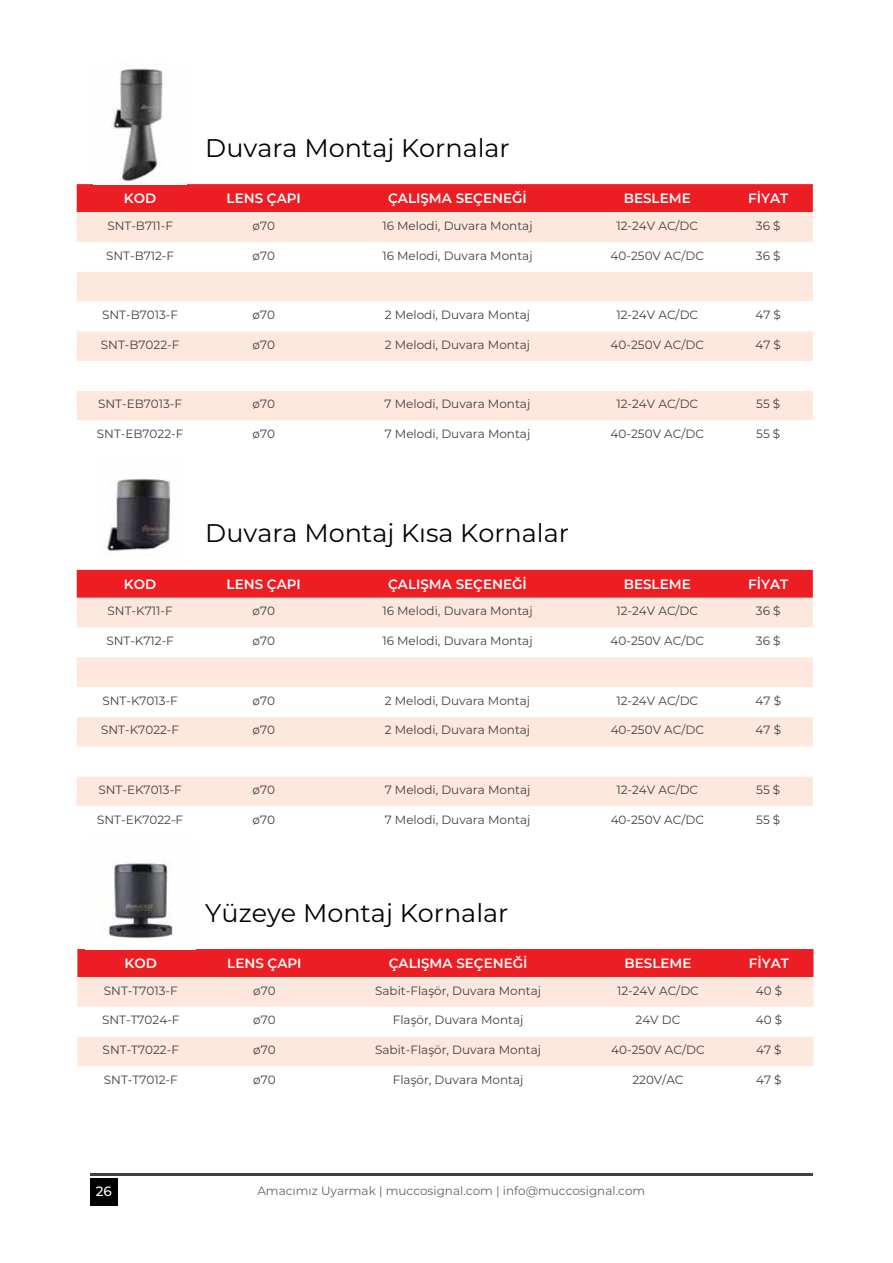
<style>
.page{position:relative;width:893px;height:1263px;background:#fff}
.page>*{position:absolute;margin:0;border:0;box-sizing:border-box;transform-origin:0 0}
.t1{font:25.5px "Montserrat";color:#000}
.t2{font:600 13.5px "Montserrat";color:#fff}
.t3{font:500 13.5px "Montserrat";color:#fff}
.t4{font:12px "Montserrat";color:#414042}
.t5{font:12px "Montserrat";color:#636466}
</style>
<div class="page">
<div style="left:77px;top:184px;width:736px;height:28px;background:#ed1d24"></div>
<div style="left:77px;top:212px;width:736px;height:30px;background:#fee7dc"></div>
<svg style="left:77px;top:272px;width:736px;height:148px;fill:#fee7dc"></svg>
<div style="left:77px;top:570px;width:736px;height:28px;background:#ed1d24"></div>
<div style="left:77px;top:598px;width:736px;height:29px;background:#fee7dc"></div>
<svg style="left:77px;top:627px;width:736px;height:179px"></svg>
<div style="left:77px;top:949px;width:736px;height:28px;background:#ed1d24"></div>
<div style="left:77px;top:977px;width:736px;height:30px;background:#fee7dc"></div>
<div style="left:77px;top:1037px;width:736px;height:29px;background:#fee7dc"></div>
<hr style="left:90px;top:1174px;width:723px;height:2px;background:#414042">
<div style="left:90px;top:1178px;width:27px;height:27px;background:#000"></div>
<img style="left:110px;top:68px;width:53px;height:116px">
<img style="left:102px;top:479px;width:69px;height:78px">
<img style="left:108px;top:860px;width:65px;height:78px">
<h1 class="t1" style="left:205px;top:130px;width:306px">Duvara Montaj Kornalar</h1>
<p class="t2" style="left:124px;top:189px;width:34px">KOD</p>
<p class="t2" style="left:227px;top:189px;width:76px">LENS ÇAPI</p>
<p class="t2" style="left:388px;top:189px;width:140px">ÇALIŞMA SEÇENEĞİ</p>
<p class="t2" style="left:624px;top:189px;width:68px">BESLEME</p>
<p class="t2" style="left:748px;top:189px;width:42px">FİYAT</p>
<p class="t4" style="left:107px;top:217px;width:67px">SNT-B711-F</p>
<p class="t4" style="left:253px;top:217px;width:24px">ø70</p>
<p class="t4" style="left:382px;top:217px;width:152px">16 Melodi, Duvara Montaj</p>
<p class="t4" style="left:616px;top:217px;width:83px">12-24V AC/DC</p>
<p class="t4" style="left:756px;top:217px;width:26px">36 $</p>
<p class="t4" style="left:106px;top:247px;width:70px">SNT-B712-F</p>
<p class="t4" style="left:253px;top:247px;width:24px">ø70</p>
<p class="t4" style="left:382px;top:247px;width:152px">16 Melodi, Duvara Montaj</p>
<p class="t4" style="left:611px;top:247px;width:95px">40-250V AC/DC</p>
<p class="t4" style="left:756px;top:247px;width:26px">36 $</p>
<p class="t4" style="left:102px;top:307px;width:77px">SNT-B7013-F</p>
<p class="t4" style="left:253px;top:307px;width:24px">ø70</p>
<p class="t4" style="left:385px;top:307px;width:147px">2 Melodi, Duvara Montaj</p>
<p class="t4" style="left:616px;top:307px;width:83px">12-24V AC/DC</p>
<p class="t4" style="left:755px;top:307px;width:27px">47 $</p>
<p class="t4" style="left:101px;top:336px;width:80px">SNT-B7022-F</p>
<p class="t4" style="left:253px;top:336px;width:24px">ø70</p>
<p class="t4" style="left:385px;top:336px;width:147px">2 Melodi, Duvara Montaj</p>
<p class="t4" style="left:611px;top:336px;width:95px">40-250V AC/DC</p>
<p class="t4" style="left:755px;top:336px;width:27px">47 $</p>
<p class="t4" style="left:98px;top:396px;width:85px">SNT-EB7013-F</p>
<p class="t4" style="left:253px;top:396px;width:24px">ø70</p>
<p class="t4" style="left:385px;top:396px;width:147px">7 Melodi, Duvara Montaj</p>
<p class="t4" style="left:616px;top:396px;width:83px">12-24V AC/DC</p>
<p class="t4" style="left:756px;top:396px;width:26px">55 $</p>
<p class="t4" style="left:97px;top:426px;width:88px">SNT-EB7022-F</p>
<p class="t4" style="left:253px;top:426px;width:24px">ø70</p>
<p class="t4" style="left:385px;top:426px;width:147px">7 Melodi, Duvara Montaj</p>
<p class="t4" style="left:611px;top:426px;width:95px">40-250V AC/DC</p>
<p class="t4" style="left:756px;top:426px;width:26px">55 $</p>
<h1 class="t1" style="left:205px;top:516px;width:365px">Duvara Montaj Kısa Kornalar</h1>
<p class="t2" style="left:124px;top:574px;width:34px">KOD</p>
<p class="t2" style="left:227px;top:574px;width:76px">LENS ÇAPI</p>
<p class="t2" style="left:388px;top:574px;width:140px">ÇALIŞMA SEÇENEĞİ</p>
<p class="t2" style="left:624px;top:574px;width:68px">BESLEME</p>
<p class="t2" style="left:748px;top:574px;width:42px">FİYAT</p>
<p class="t4" style="left:108px;top:603px;width:67px">SNT-K711-F</p>
<p class="t4" style="left:253px;top:603px;width:24px">ø70</p>
<p class="t4" style="left:382px;top:603px;width:152px">16 Melodi, Duvara Montaj</p>
<p class="t4" style="left:616px;top:603px;width:83px">12-24V AC/DC</p>
<p class="t4" style="left:756px;top:603px;width:26px">36 $</p>
<p class="t4" style="left:106px;top:633px;width:69px">SNT-K712-F</p>
<p class="t4" style="left:253px;top:633px;width:24px">ø70</p>
<p class="t4" style="left:382px;top:633px;width:152px">16 Melodi, Duvara Montaj</p>
<p class="t4" style="left:611px;top:633px;width:95px">40-250V AC/DC</p>
<p class="t4" style="left:756px;top:633px;width:26px">36 $</p>
<p class="t4" style="left:102px;top:692px;width:77px">SNT-K7013-F</p>
<p class="t4" style="left:253px;top:692px;width:24px">ø70</p>
<p class="t4" style="left:385px;top:692px;width:147px">2 Melodi, Duvara Montaj</p>
<p class="t4" style="left:616px;top:692px;width:83px">12-24V AC/DC</p>
<p class="t4" style="left:755px;top:692px;width:27px">47 $</p>
<p class="t4" style="left:101px;top:722px;width:79px">SNT-K7022-F</p>
<p class="t4" style="left:253px;top:722px;width:24px">ø70</p>
<p class="t4" style="left:385px;top:722px;width:147px">2 Melodi, Duvara Montaj</p>
<p class="t4" style="left:611px;top:722px;width:95px">40-250V AC/DC</p>
<p class="t4" style="left:755px;top:722px;width:27px">47 $</p>
<p class="t4" style="left:98px;top:781px;width:85px">SNT-EK7013-F</p>
<p class="t4" style="left:253px;top:781px;width:24px">ø70</p>
<p class="t4" style="left:385px;top:781px;width:147px">7 Melodi, Duvara Montaj</p>
<p class="t4" style="left:616px;top:781px;width:83px">12-24V AC/DC</p>
<p class="t4" style="left:756px;top:781px;width:26px">55 $</p>
<p class="t4" style="left:97px;top:811px;width:87px">SNT-EK7022-F</p>
<p class="t4" style="left:253px;top:811px;width:24px">ø70</p>
<p class="t4" style="left:385px;top:811px;width:147px">7 Melodi, Duvara Montaj</p>
<p class="t4" style="left:611px;top:811px;width:95px">40-250V AC/DC</p>
<p class="t4" style="left:756px;top:811px;width:26px">55 $</p>
<h1 class="t1" style="left:205px;top:895px;width:305px">Yüzeye Montaj Kornalar</h1>
<p class="t2" style="left:125px;top:954px;width:34px">KOD</p>
<p class="t2" style="left:227px;top:954px;width:76px">LENS ÇAPI</p>
<p class="t2" style="left:389px;top:954px;width:140px">ÇALIŞMA SEÇENEĞİ</p>
<p class="t2" style="left:624px;top:954px;width:68px">BESLEME</p>
<p class="t2" style="left:749px;top:954px;width:42px">FİYAT</p>
<p class="t4" style="left:104px;top:982px;width:75px">SNT-T7013-F</p>
<p class="t4" style="left:253px;top:982px;width:24px">ø70</p>
<p class="t4" style="left:375px;top:982px;width:168px">Sabit-Flaşör, Duvara Montaj</p>
<p class="t4" style="left:617px;top:982px;width:83px">12-24V AC/DC</p>
<p class="t4" style="left:756px;top:982px;width:28px">40 $</p>
<p class="t4" style="left:102px;top:1012px;width:79px">SNT-T7024-F</p>
<p class="t4" style="left:253px;top:1012px;width:24px">ø70</p>
<p class="t4" style="left:393px;top:1012px;width:132px">Flaşör, Duvara Montaj</p>
<p class="t4" style="left:636px;top:1012px;width:46px">24V DC</p>
<p class="t4" style="left:756px;top:1012px;width:28px">40 $</p>
<p class="t4" style="left:103px;top:1042px;width:78px">SNT-T7022-F</p>
<p class="t4" style="left:253px;top:1042px;width:24px">ø70</p>
<p class="t4" style="left:375px;top:1042px;width:168px">Sabit-Flaşör, Duvara Montaj</p>
<p class="t4" style="left:611px;top:1042px;width:95px">40-250V AC/DC</p>
<p class="t4" style="left:756px;top:1042px;width:27px">47 $</p>
<p class="t4" style="left:104px;top:1071px;width:75px">SNT-T7012-F</p>
<p class="t4" style="left:253px;top:1071px;width:24px">ø70</p>
<p class="t4" style="left:393px;top:1071px;width:132px">Flaşör, Duvara Montaj</p>
<p class="t4" style="left:632px;top:1071px;width:53px">220V/AC</p>
<p class="t4" style="left:756px;top:1071px;width:27px">47 $</p>
<p class="t3" style="left:96px;top:1181px;width:18px">26</p>
<p class="t5" style="left:257px;top:1182px;width:389px">Amacımız Uyarmak | muccosignal.com | info@muccosignal.com</p>
</div>
